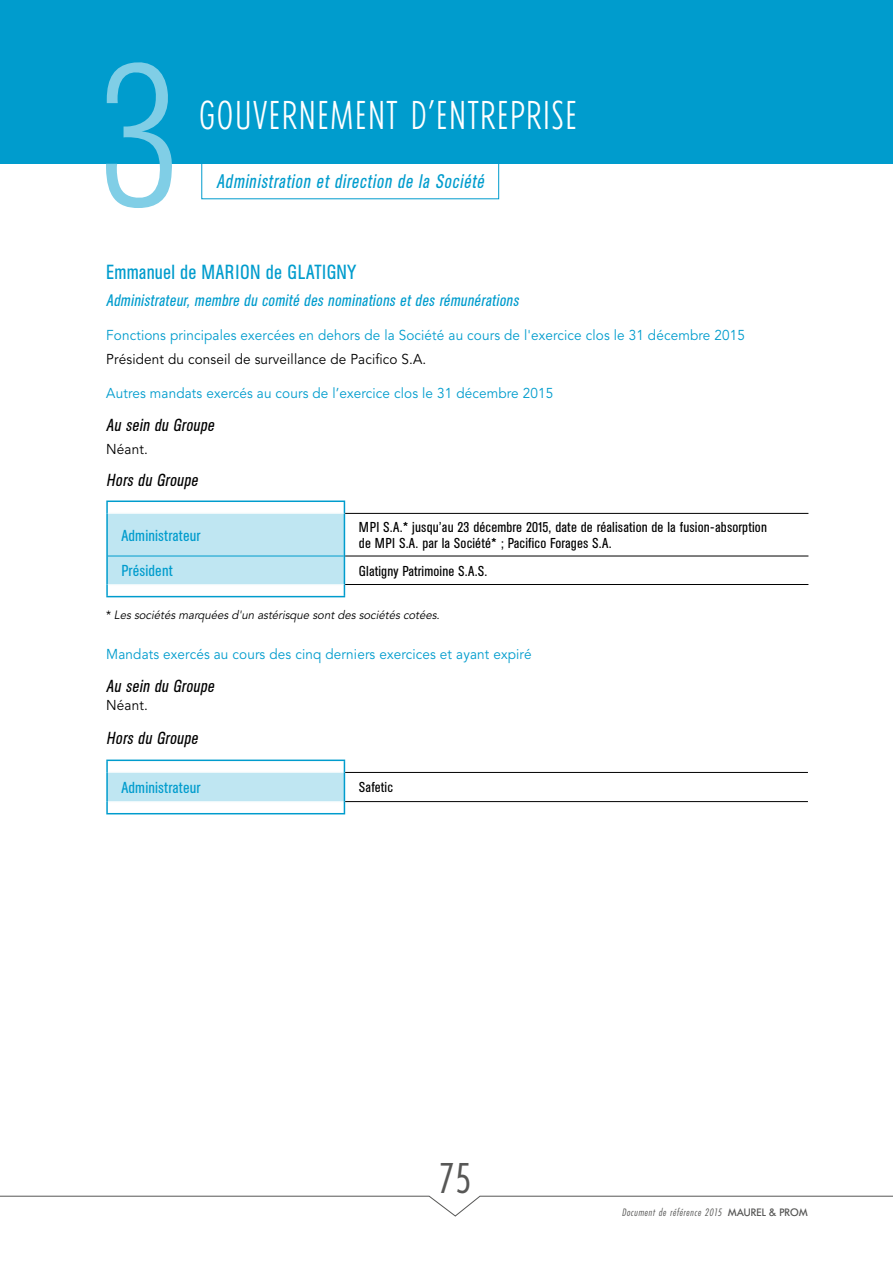
<style>
.page{position:relative;width:893px;height:1263px;background:#fff}
.page>*{position:absolute;margin:0;border:0;box-sizing:border-box;transform-origin:0 0}
.t1{font:300 195px "Climerick";color:#80cee6}
.t2{font:300 condensed 45px "Futura EF";color:#575756}
.t3{font:300 39px "Climerick";letter-spacing:.05em;color:#fff;scale:.9 1}
.t4{font:20.25px "AG Buch Condensed BQ";letter-spacing:.01em;color:#009ccd;scale:.95 1}
.t5{font:italic 19.5px "AG Buch Condensed BQ";color:#009ccd;scale:.9 1}
.t6{font:italic 17.25px "AG Buch Condensed BQ";color:#000;scale:.95 1}
.t7{font:italic 16.5px "AG Buch Condensed BQ";color:#009ccd;scale:.95 1}
.t8{font:15.75px "AG Buch Condensed BQ";letter-spacing:.01em;color:#009ccd}
.t9{font:14.25px "Avenir";letter-spacing:.01em;color:#009ccd;scale:.95 1}
.t10{font:14.25px/16.5px "AG Buch Condensed BQ";letter-spacing:.01em;color:#000}
.t11{font:14.25px "Avenir";letter-spacing:.01em;color:#000;scale:.95 1}
.t12{font:italic 12px "Avenir";color:#000;scale:.95 1}
.t13{font:italic 300 condensed 11.25px "Futura EF";color:#575756}
.s1{font-style:normal}
.s2{font-family:"Futura No 2 D";font-weight:500;font-style:normal;font-stretch:normal}
</style>
<div class="page">
<div style="left:0;top:0;width:893px;height:164px;background:#009ccd"></div>
<svg style="left:0;top:1195px;width:893px;height:22px"></svg>
<div style="left:201px;top:145px;width:298px;height:54px;border:1px solid #009ccd"></div>
<hr style="left:106px;top:500px;width:239px;height:2px;background:#009ccd">
<hr style="left:106px;top:596px;width:239px;height:1px;background:#009ccd">
<svg style="left:106px;top:502px;width:239px;height:94px"></svg>
<hr style="left:108px;top:513px;width:236px;height:1px;background:#edf8fb">
<hr style="left:106px;top:513px;width:2px;height:43px;background:#009ccd">
<hr style="left:344px;top:513px;width:1px;height:43px;background:#009ccd">
<hr style="left:108px;top:556px;width:236px;height:1px;background:#009ccd">
<hr style="left:345px;top:513px;width:463px;height:1px;background:#000">
<hr style="left:345px;top:556px;width:463px;height:1px;background:#000">
<hr style="left:345px;top:584px;width:463px;height:1px;background:#000">
<div style="left:107px;top:772px;width:237px;height:29px;background:#bfe6f2"></div>
<hr style="left:108px;top:772px;width:236px;height:1px;background:#edf8fb">
<hr style="left:108px;top:801px;width:236px;height:1px;background:#edf8fb">
<hr style="left:106px;top:772px;width:2px;height:29px;background:#009ccd">
<svg style="left:106px;top:761px;width:2px;height:11px"></svg>
<hr style="left:106px;top:759px;width:239px;height:2px;background:#009ccd">
<svg style="left:106px;top:801px;width:2px;height:12px"></svg>
<hr style="left:106px;top:813px;width:239px;height:1px;background:#009ccd">
<svg style="left:344px;top:761px;width:1px;height:52px"></svg>
<hr style="left:345px;top:772px;width:463px;height:1px;background:#000">
<hr style="left:345px;top:801px;width:463px;height:1px;background:#000">
<h1 class="t1" style="left:99px;top:29px;width:82px">3</h1>
<h3 class="t3" style="left:199px;top:94px;width:421px">GOUVERNEMENT D’ENTREPRISE</h3>
<h3 class="t5" style="left:217px;top:171px;width:303px">Administration et direction de la Société</h3>
<h3 class="t4" style="left:106px;top:260px;width:265px">Emmanuel de MARION de GLATIGNY</h3>
<p class="t7" style="left:106px;top:291px;width:439px">Administrateur, membre du comité des nominations et des rémunérations</p>
<p class="t9" style="left:106px;top:327px;width:674px">Fonctions principales exercées en dehors de la Société au cours de l'exercice clos le 31 décembre 2015</p>
<p class="t11" style="left:106px;top:350px;width:338px">Président du conseil de surveillance de Pacifico S.A.</p>
<p class="t9" style="left:106px;top:385px;width:472px">Autres mandats exercés au cours de l’exercice clos le 31 décembre 2015</p>
<p class="t6" style="left:106px;top:415px;width:119px">Au sein du Groupe</p>
<p class="t11" style="left:106px;top:441px;width:45px">Néant.</p>
<p class="t6" style="left:106px;top:470px;width:101px">Hors du Groupe</p>
<p class="t8" style="left:122px;top:526px;width:80px">Administrateur</p>
<p class="t10" style="left:359px;top:519px;width:409px">MPI S.A.* jusqu’au 23 décembre 2015, date de réalisation de la fusion-absorption de MPI S.A. par la Société* ; Pacifico Forages S.A.</p>
<p class="t8" style="left:122px;top:562px;width:53px">Président</p>
<p class="t10" style="left:359px;top:563px;width:130px">Glatigny Patrimoine S.A.S.</p>
<p class="t12" style="left:106px;top:608px;width:355px"><span class="s1">*</span> Les sociétés marquées d'un astérisque sontdes sociétés cotées.</p>
<p class="t9" style="left:106px;top:645px;width:449px">Mandats exercés au cours des cinq derniers exercices et ayant expiré</p>
<p class="t6" style="left:106px;top:676px;width:119px">Au sein du Groupe</p>
<p class="t11" style="left:106px;top:697px;width:45px">Néant.</p>
<p class="t6" style="left:106px;top:728px;width:101px">Hors du Groupe</p>
<p class="t8" style="left:122px;top:778px;width:80px">Administrateur</p>
<p class="t10" style="left:359px;top:779px;width:36px">Safetic</p>
<h2 class="t2" style="left:438px;top:1153px;width:34px">75</h2>
<p class="t13" style="left:622px;top:1206px;width:188px">Document de référence 2015 <span class="s2">MAU R E L &amp; P ROM</span></p>
</div>
